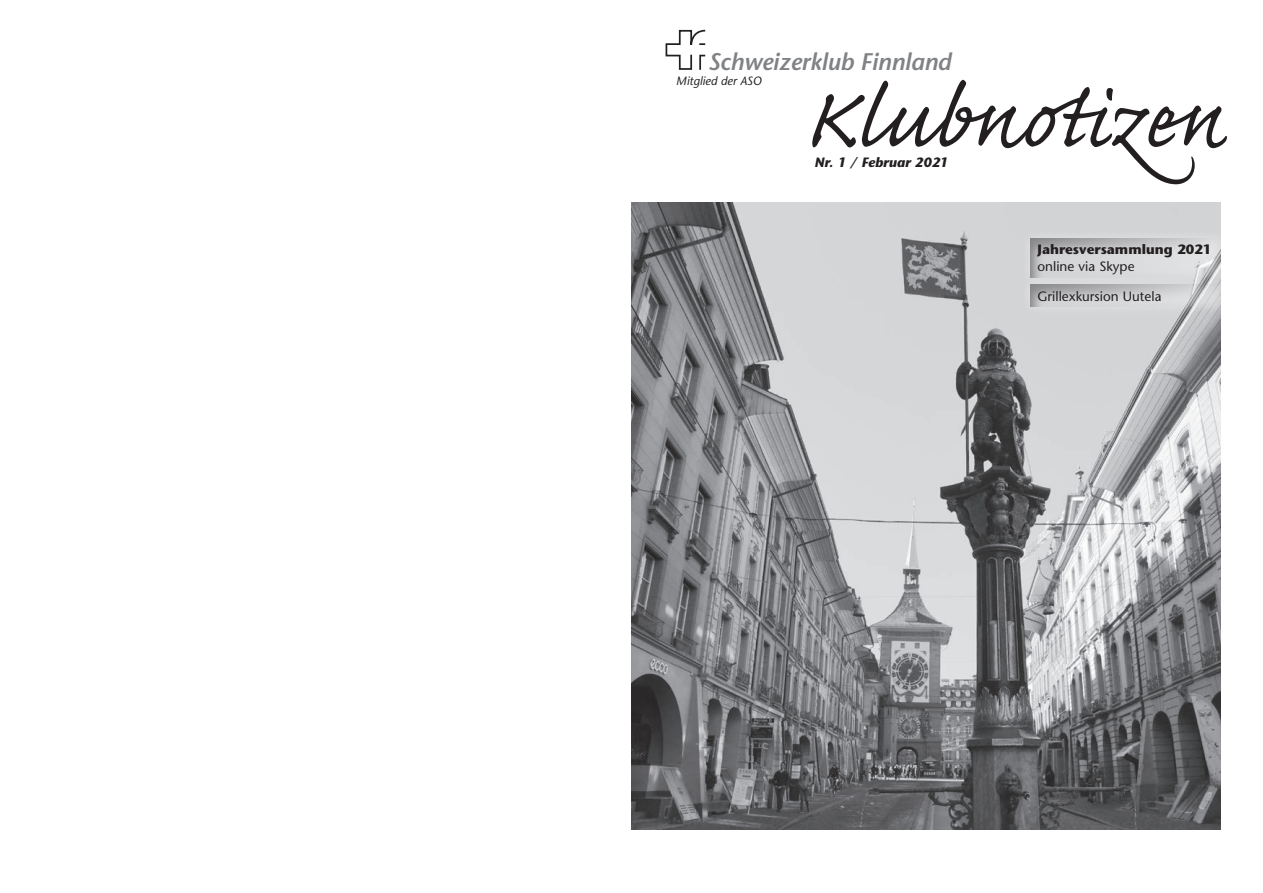
<style>
.page{position:relative;width:1263px;height:893px;background:#fff}
.page>*{position:absolute;margin:0;border:0;box-sizing:border-box;transform-origin:0 0}
.t1{font:109.5px "Caflisch Script Pro";letter-spacing:-.005em;color:#231f20}
.t2{font:italic 600 24px "Stone Sans";letter-spacing:-.01em;color:#808285}
.t3{font:13.5px "Stone Sans";color:#231f20}
.t4{font:700 13.5px "Stone Sans";color:#231f20}
.t5{font:italic 700 13.5px "Stone Sans";color:#231f20}
.t6{font:italic 12px "Stone Sans";color:#231f20}
</style>
<div class="page">
<img style="left:631px;top:203px;width:589px;height:626px">
<svg style="left:665px;top:30px;width:41px;height:40px"></svg>
<div style="left:1020px;top:228px;width:210px;height:59px;background:#fff;opacity:.75"></div>
<div style="left:1029px;top:238px;width:192px;height:41px;background:#231f20;opacity:.75"></div>
<div style="left:1020px;top:274px;width:210px;height:42px;background:#fff;opacity:.75"></div>
<div style="left:1029px;top:284px;width:192px;height:24px;background:#231f20;opacity:.75"></div>
<h2 class="t2" style="left:708px;top:47px;width:245px">Schweizerklub Finnland</h2>
<p class="t6" style="left:676px;top:74px;width:87px">Mitglied der ASO</p>
<h1 class="t1" style="left:803px;top:63px;width:424px">Klubnotizen</h1>
<p class="t5" style="left:814px;top:154px;width:135px">Nr. 1 / Februar 2021</p>
<p class="t4" style="left:1037px;top:241px;width:175px">Jahresversammlung 2021</p>
<p class="t3" style="left:1037px;top:258px;width:98px">online via Skype</p>
<p class="t3" style="left:1037px;top:288px;width:125px">Grillexkursion Uutela</p>
</div>
